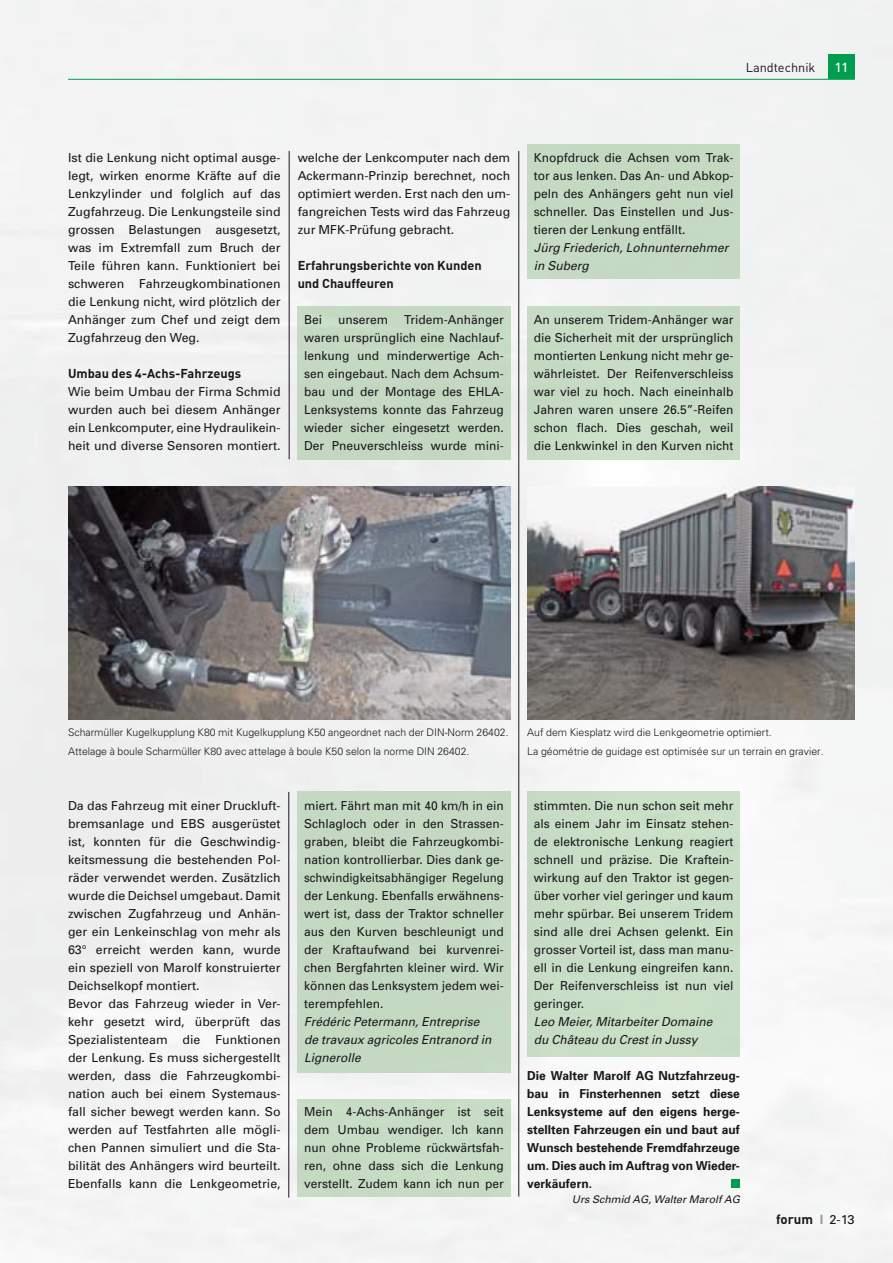
<style>
.page{position:relative;width:893px;height:1263px;background:#fff}
.page>*{position:absolute;margin:0;border:0;box-sizing:border-box;transform-origin:0 0}
.t1{font:700 13.35px "DIN";color:#1a171c}
.t2{font:500 13.05px "DIN";color:#fff}
.t3{font:700 12.75px/18px "DIN";color:#1a171c}
.t4{font:12.75px "DIN";color:#1a171c}
.t5{font:12.3px/18px "Univers";color:#1a171c;text-align:justify}
.t6{font:700 12.3px/18px "Univers";color:#1a171c;text-align:justify}
.t7{font:italic 12.3px/18px "Univers";color:#1a171c}
.t8{font:300 10.5px/18.5px "Univers";color:#1a171c}
.t9{font:italic 10.5px "Univers";color:#1a171c}
.s1{font-family:"Univers";font-size:12.75px;color:#9c9d9f}
.s2{font-family:"Univers";font-weight:400;font-size:12.75px}
</style>
<div class="page">
<div style="left:0;top:0;width:343px;height:1263px;background:#f2f2f3"></div>
<div style="left:703px;top:147px;width:190px;height:1116px;background:#f4f5f5"></div>
<img style="left:499px;top:308px;width:49px;height:955px">
<img style="left:548px;top:459px;width:155px;height:333px">
<div style="left:828px;top:54px;width:27px;height:25px;background:#009d4e"></div>
<hr style="left:68px;top:79px;width:787px;height:1px;background:#009d4e">
<img style="left:68px;top:486px;width:442px;height:233px">
<img style="left:527px;top:486px;width:328px;height:233px">
<div style="left:298px;top:306px;width:212px;height:153px;background:#c5d9c2"></div>
<div style="left:527px;top:306px;width:213px;height:153px;background:#c8dcc5"></div>
<div style="left:527px;top:144px;width:213px;height:135px;background:#c5d9c2"></div>
<div style="left:298px;top:792px;width:212px;height:281px;background:#c5d9c2"></div>
<div style="left:298px;top:1100px;width:212px;height:96px;background:#c8dcc5"></div>
<div style="left:527px;top:792px;width:213px;height:265px;background:#c9dec6"></div>
<div style="left:731px;top:1180px;width:9px;height:8px;background:#009d4e"></div>
<hr style="left:289px;top:151px;width:1px;height:308px;background:#1a171c">
<hr style="left:518px;top:151px;width:1px;height:1045px;background:#1a171c">
<hr style="left:289px;top:792px;width:1px;height:405px;background:#1a171c">
<p class="t4" style="left:746px;top:63px;width:71px">Landtechnik</p>
<p class="t2" style="left:835px;top:63px;width:15px">11</p>
<p class="t5" style="left:68px;top:150px;width:214px">Ist die Lenkung nicht optimal ausge&shy;legt, wirken enorme Kräfte auf die Lenkzylinder und folglich auf das Zugfahrzeug. Die Lenkungsteile sind grossen Belastungen ausgesetzt, was im Extremfall zum Bruch der Teile führen kann. Funktioniert bei schweren Fahrzeugkombinationen die Lenkung nicht, wird plötzlich der Anhänger zum Chef und zeigt dem Zugfahrzeug den Weg.</p>
<p class="t3" style="left:68px;top:366px;width:175px">Umbau des 4-Achs-Fahrzeugs</p>
<p class="t5" style="left:68px;top:384px;width:214px">Wie beim Umbau der Firma Schmid wurden auch bei diesem Anhänger ein Lenkcomputer, eine Hydraulikein&shy;heit und diverse Sensoren montiert.</p>
<p class="t5" style="left:298px;top:150px;width:214px">welche der Lenkcomputer nach dem Ackermann-Prinzip berechnet, noch optimiert werden. Erst nach den um&shy;fangreichen Tests wird das Fahrzeug zur MFK-Prüfung gebracht.</p>
<p class="t3" style="left:298px;top:258px;width:186px">Erfahrungsberichte von Kunden und Chauffeuren</p>
<p class="t5" style="left:304px;top:312px;width:20px">Bei</p>
<p class="t5" style="left:338px;top:312px;width:52px">unserem</p>
<p class="t5" style="left:304px;top:312px;width:201px;text-indent:100px">Tridem-Anhänger waren ursprünglich eine Nachlauf&shy;lenkung und minderwertige Ach&shy;sen eingebaut. Nach dem Achsum&shy;bau und der Montage des EHLA-Lenksystems konnte das Fahrzeug wieder sicher eingesetzt werden.<br>Der Pneuverschleiss wurde mini-</p>
<p class="t5" style="left:534px;top:150px;width:201px">Knopfdruck die Achsen vom Trak&shy;tor aus lenken. Das An- und Abkop&shy;peln des Anhängers geht nun viel schneller. Das Einstellen und Jus&shy;tieren der Lenkung entfällt.</p>
<p class="t7" style="left:534px;top:240px;width:196px">Jürg Friederich, Lohnunternehmer in Suberg</p>
<p class="t5" style="left:534px;top:312px;width:201px">An unserem Tridem-Anhänger war die Sicherheit mit der ursprünglich montierten Lenkung nicht mehr ge&shy;währleistet. Der Reifenverschleiss war viel zu hoch. Nach eineinhalb Jahren waren unsere 26.5”-Reifen schon flach. Dies geschah, weil die Lenkwinkel in den Kurven nicht</p>
<p class="t8" style="left:68px;top:724px;width:442px">Scharmüller Kugelkupplung K80 mit Kugelkupplung K50 angeordnet nach der DIN-Norm 26402.<br>Attelage à boule Scharmüller K80 avec attelage à boule K50 selon la norme DIN 26402.</p>
<p class="t8" style="left:527px;top:724px;width:298px">Auf dem Kiesplatz wird die Lenkgeometrie optimiert.<br>La géométrie de guidage est optimisée sur un terrain en gravier.</p>
<p class="t5" style="left:68px;top:798px;width:214px;text-align:left">Da das Fahrzeug mit einer Druckluft&shy;bremsanlage und EBS ausgerüstet ist, konnten für die Geschwindig&shy;keitsmessung die bestehenden Pol&shy;räder verwendet werden. Zusätzlich wurde die Deichsel umgebaut. Damit zwischen Zugfahrzeug und Anhän&shy;ger ein Lenkeinschlag von mehr als 63° erreicht werden kann, wurde ein speziell von Marolf konstruierter Deichselkopf montiert.<br>Bevor das Fahrzeug wieder in Ver&shy;kehr gesetzt wird, überprüft das Spezialistenteam die Funktionen der Lenkung. Es muss sichergestellt werden, dass die Fahrzeugkombi&shy;nation auch bei einem Systemaus&shy;fall sicher bewegt werden kann. So werden auf Testfahrten alle mögli&shy;chen Pannen simuliert und die Sta&shy;bilität des Anhängers wird beurteilt.<br>Ebenfalls kann die Lenkgeometrie,</p>
<p class="t5" style="left:304px;top:798px;width:201px">miert. Fährt man mit 40 km/h in ein Schlagloch oder in den Strassen&shy;graben, bleibt die Fahrzeugkombi&shy;nation kontrollierbar. Dies dank ge&shy;schwindigkeitsabhängiger Regelung der Lenkung. Ebenfalls erwähnens&shy;wert ist, dass der Traktor schneller aus den Kurven beschleunigt und der Kraftaufwand bei kurvenrei&shy;chen Bergfahrten kleiner wird. Wir können das Lenksystem jedem wei&shy;terempfehlen.</p>
<p class="t7" style="left:304px;top:1014px;width:189px">Frédéric Petermann, Entreprise de travaux agricoles Entranord in<br>Lignerolle</p>
<p class="t5" style="left:304px;top:1104px;width:201px">Mein 4-Achs-Anhänger ist seit dem Umbau wendiger. Ich kann nun ohne Probleme rückwärtsfah&shy;ren, ohne dass sich die Lenkung verstellt. Zudem kann ich nun per</p>
<p class="t5" style="left:534px;top:798px;width:201px">stimmten. Die nun schon seit mehr als einem Jahr im Einsatz stehen&shy;de elektronische Lenkung reagiert schnell und präzise. Die Kraftein&shy;wirkung auf den Traktor ist gegen&shy;über vorher viel geringer und kaum mehr spürbar. Bei unserem Tridem sind alle drei Achsen gelenkt. Ein grosser Vorteil ist, dass man manu&shy;ell in die Lenkung eingreifen kann.<br>Der Reifenverschleiss ist nun viel geringer.</p>
<p class="t7" style="left:534px;top:1014px;width:180px">Leo Meier, Mitarbeiter Domaine du Château du Crest in Jussy</p>
<p class="t6" style="left:527px;top:1068px;width:214px">Die Walter Marolf AG Nutzfahrzeug&shy;bau in Finsterhennen setzt diese Lenksysteme auf den eigens herge&shy;stellten Fahrzeugen ein und baut auf Wunsch bestehende Fremdfahrzeuge um. Dies auch im Auftrag von Wieder&shy;verkäufern.</p>
<p class="t9" style="left:572px;top:1195px;width:169px">Urs Schmid AG, Walter Marolf AG</p>
<p class="t1" style="left:776px;top:1214px;width:80px">forum <span class="s1">I</span> <span class="s2">2-13</span></p>
</div>
